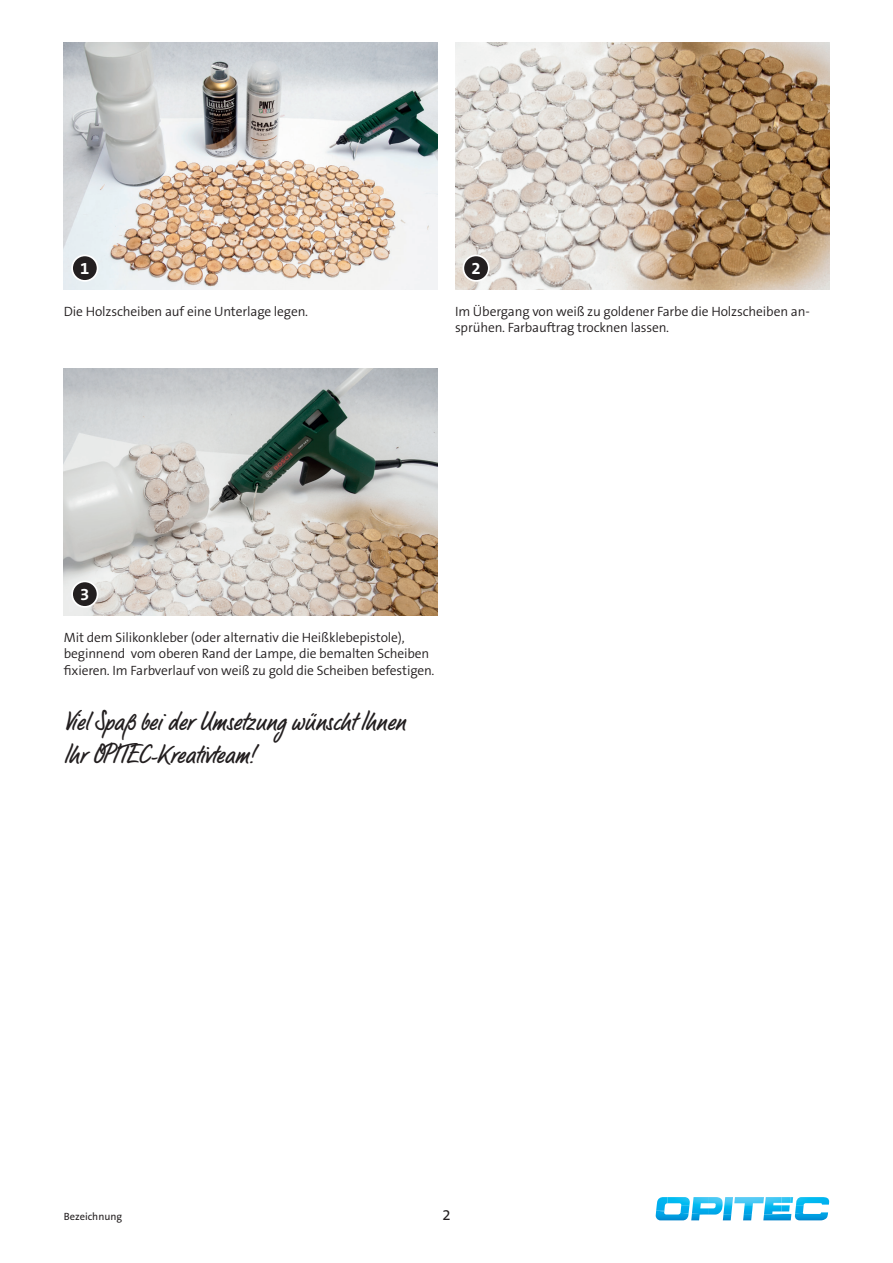
<style>
.page{position:relative;width:893px;height:1263px;background:#fff}
.page>*{position:absolute;margin:0;border:0;box-sizing:border-box;transform-origin:0 0}
.Fusszeile-Viel-Spass{font:27px "LP Bambus";color:#231f20}
.t1{font:700 16.8px "The Sans B W7";color:#fff}
.nicht_verwenden{font:15px "The Sans B W5 Plain";color:#231f20}
.Anleitugns-Text_Desc{font:300 13.5px/16.2px "The Sans B W4";letter-spacing:-.01em;color:#231f20}
.Hinweis-Text_Descrip{font:10.5px "The Sans B W5 Plain";color:#231f20}
</style>
<div class="page">
<svg style="left:655px;top:1197px;width:175px;height:24px"></svg>
<img style="left:64px;top:43px;width:374px;height:246px">
<img style="left:64px;top:368px;width:374px;height:247px">
<img style="left:455px;top:43px;width:374px;height:246px">
<div style="left:72px;top:255px;width:26px;height:26px;background:#231f20;border-radius:50%"></div>
<div style="left:71px;top:255px;width:27px;height:27px;border:2px solid #fff;border-radius:50%"></div>
<div style="left:72px;top:581px;width:26px;height:26px;background:#231f20;border-radius:50%"></div>
<div style="left:71px;top:581px;width:27px;height:27px;border:2px solid #fff;border-radius:50%"></div>
<div style="left:463px;top:255px;width:26px;height:26px;background:#231f20;border-radius:50%"></div>
<div style="left:462px;top:255px;width:28px;height:27px;border:2px solid #fff;border-radius:50%"></div>
<p class="t1" style="left:80px;top:257px;width:11px">1</p>
<p class="t1" style="left:471px;top:257px;width:11px">2</p>
<p class="Anleitugns-Text_Desc" style="left:64px;top:304px;width:246px">Die Holzscheiben auf eine Unterlage legen.</p>
<p class="Anleitugns-Text_Desc" style="left:455px;top:304px;width:356px">Im Übergang von weiß zu goldener Farbe die Holzscheiben an&shy;sprühen. Farbauftrag trocknen lassen.</p>
<p class="t1" style="left:80px;top:583px;width:11px">3</p>
<p class="Anleitugns-Text_Desc" style="left:64px;top:630px;width:372px">Mit dem Silikonkleber (oder alternativ die Heißklebepistole), beginnend vom oberen Rand der Lampe, die bemalten Scheiben fixieren. Im Farbverlauf von weiß zu gold die Scheiben befestigen.</p>
<p class="Fusszeile-Viel-Spass" style="left:64px;top:705px;width:343px">Viel Spaß bei der Umsetzung wünscht Ihnen</p>
<p class="Fusszeile-Viel-Spass" style="left:64px;top:737px;width:191px">Ihr OPITEC-Kreativteam!</p>
<p class="Hinweis-Text_Descrip" style="left:64px;top:1210px;width:60px">Bezeichnung</p>
<p class="nicht_verwenden" style="left:442px;top:1205px;width:10px">2</p>
</div>
